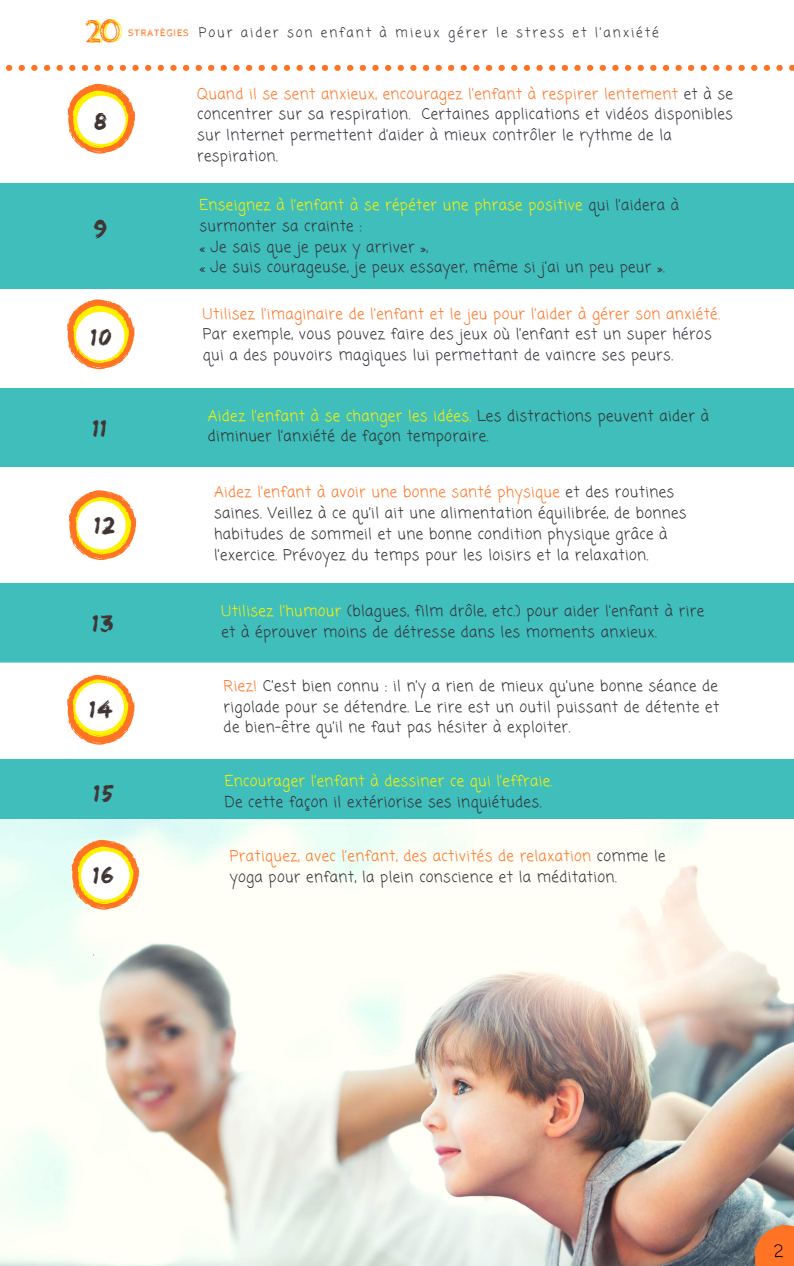
<style>
.page{position:relative;width:794px;height:1266px;background:#fff}
.page>*{position:absolute;margin:0;border:0;box-sizing:border-box;transform-origin:0 0}
.t1{font:33.15px "Cabin Sketch";color:#fff200}
.t2{font:24.9px "Edo";letter-spacing:.09em;color:#413534}
.t3{font:16.58px "Coming Soon";color:#000}
.t4{font:14.92px/20.9px "Coming Soon";letter-spacing:.03em;color:#34313a}
.t5{font:14.92px/20.9px "Coming Soon";letter-spacing:.03em;color:#303030}
.t6{font:14.92px "Coming Soon";letter-spacing:.03em;color:#ff7424}
.t7{font:14.92px "Coming Soon";letter-spacing:.03em;color:#fff200}
.t8{font:13.27px "Coming Soon";letter-spacing:.15em;color:#34313a}
.t9{font:11.62px "Coming Soon";color:#34313a}
.s1{font-family:"Cabin Sketch";font-size:9.98px;color:#ff6000}
.s2{color:#ff7424}
.s3{color:#fff200}
</style>
<div class="page">
<div style="left:0;top:0;width:793px;height:1266px;background:#3fbebc"></div>
<div style="left:0;top:0;width:793px;height:84px;background:#fff"></div>
<div style="left:0;top:467px;width:793px;height:116px;background:#fff"></div>
<div style="left:0;top:662px;width:793px;height:97px;background:#fff"></div>
<div style="left:0;top:289px;width:793px;height:98px;background:#fff"></div>
<div style="left:0;top:71px;width:793px;height:111px;background:#fff"></div>
<img style="left:0;top:819px;width:793px;height:447px">
<svg style="left:68px;top:84px;width:67px;height:70px"></svg>
<svg style="left:67px;top:299px;width:68px;height:70px"></svg>
<svg style="left:69px;top:490px;width:67px;height:70px"></svg>
<svg style="left:67px;top:675px;width:68px;height:70px"></svg>
<div style="left:31px;top:65px;width:7px;height:6px;background:#ff7424;border-radius:50%"></div>
<svg style="left:44px;top:65px;width:6px;height:6px"></svg>
<svg style="left:19px;top:65px;width:6px;height:6px"></svg>
<svg style="left:69px;top:65px;width:6px;height:6px"></svg>
<svg style="left:82px;top:65px;width:6px;height:6px"></svg>
<svg style="left:6px;top:65px;width:6px;height:6px"></svg>
<div style="left:56px;top:65px;width:7px;height:6px;background:#ff7424;border-radius:50%"></div>
<div style="left:157px;top:65px;width:7px;height:6px;background:#ff7424;border-radius:50%"></div>
<svg style="left:170px;top:65px;width:6px;height:6px"></svg>
<svg style="left:183px;top:65px;width:6px;height:6px"></svg>
<div style="left:195px;top:65px;width:7px;height:6px;background:#ff7424;border-radius:50%"></div>
<svg style="left:145px;top:65px;width:6px;height:6px"></svg>
<svg style="left:107px;top:65px;width:6px;height:6px"></svg>
<svg style="left:120px;top:65px;width:6px;height:6px"></svg>
<div style="left:94px;top:65px;width:7px;height:6px;background:#ff7424;border-radius:50%"></div>
<div style="left:132px;top:65px;width:7px;height:6px;background:#ff7424;border-radius:50%"></div>
<svg style="left:271px;top:65px;width:6px;height:6px"></svg>
<svg style="left:284px;top:65px;width:6px;height:6px"></svg>
<div style="left:258px;top:65px;width:7px;height:6px;background:#ff7424;border-radius:50%"></div>
<svg style="left:309px;top:65px;width:6px;height:6px"></svg>
<svg style="left:208px;top:65px;width:6px;height:6px"></svg>
<div style="left:321px;top:65px;width:7px;height:6px;background:#ff7424;border-radius:50%"></div>
<div style="left:220px;top:65px;width:7px;height:6px;background:#ff7424;border-radius:50%"></div>
<svg style="left:233px;top:65px;width:6px;height:6px"></svg>
<svg style="left:246px;top:65px;width:6px;height:6px"></svg>
<svg style="left:296px;top:65px;width:6px;height:6px"></svg>
<svg style="left:397px;top:65px;width:6px;height:6px"></svg>
<svg style="left:410px;top:65px;width:6px;height:6px"></svg>
<div style="left:422px;top:65px;width:7px;height:6px;background:#ff7424;border-radius:50%"></div>
<svg style="left:435px;top:65px;width:6px;height:6px"></svg>
<svg style="left:385px;top:65px;width:6px;height:6px"></svg>
<svg style="left:347px;top:65px;width:6px;height:6px"></svg>
<div style="left:359px;top:65px;width:7px;height:6px;background:#ff7424;border-radius:50%"></div>
<svg style="left:334px;top:65px;width:6px;height:6px"></svg>
<svg style="left:372px;top:65px;width:6px;height:6px"></svg>
<svg style="left:511px;top:65px;width:6px;height:6px"></svg>
<div style="left:523px;top:65px;width:7px;height:6px;background:#ff7424;border-radius:50%"></div>
<svg style="left:498px;top:65px;width:6px;height:6px"></svg>
<svg style="left:549px;top:65px;width:6px;height:6px"></svg>
<svg style="left:448px;top:65px;width:6px;height:6px"></svg>
<svg style="left:561px;top:65px;width:6px;height:6px"></svg>
<svg style="left:460px;top:65px;width:6px;height:6px"></svg>
<svg style="left:473px;top:65px;width:6px;height:6px"></svg>
<div style="left:485px;top:65px;width:7px;height:6px;background:#ff7424;border-radius:50%"></div>
<svg style="left:536px;top:65px;width:6px;height:6px"></svg>
<svg style="left:637px;top:65px;width:6px;height:6px"></svg>
<svg style="left:650px;top:65px;width:6px;height:6px"></svg>
<svg style="left:662px;top:65px;width:6px;height:6px"></svg>
<svg style="left:675px;top:65px;width:6px;height:6px"></svg>
<div style="left:624px;top:65px;width:7px;height:6px;background:#ff7424;border-radius:50%"></div>
<svg style="left:586px;top:65px;width:7px;height:6px"></svg>
<svg style="left:599px;top:65px;width:6px;height:6px"></svg>
<svg style="left:574px;top:65px;width:6px;height:6px"></svg>
<svg style="left:612px;top:65px;width:6px;height:6px"></svg>
<svg style="left:750px;top:65px;width:7px;height:6px"></svg>
<svg style="left:763px;top:65px;width:6px;height:6px"></svg>
<svg style="left:738px;top:65px;width:6px;height:6px"></svg>
<svg style="left:789px;top:65px;width:4px;height:6px"></svg>
<svg style="left:688px;top:65px;width:5px;height:6px"></svg>
<svg style="left:700px;top:65px;width:6px;height:6px"></svg>
<svg style="left:712px;top:65px;width:7px;height:6px"></svg>
<svg style="left:725px;top:65px;width:6px;height:6px"></svg>
<svg style="left:776px;top:65px;width:6px;height:6px"></svg>
<svg style="left:71px;top:840px;width:68px;height:69px;background:#fbdaa3"></svg>
<svg style="left:754px;top:1225px;width:39px;height:41px;background:#e97734"></svg>
<h1 class="t1" style="left:88px;top:13px;width:38px">20</h1>
<p class="t8" style="left:128px;top:23px;width:532px"><span class="s1">STRATÉGIES</span> Pour aider son enfant à mieux gérer le stress et l’anxiété</p>
<h2 class="t2" style="left:94px;top:107px;width:14px">8</h2>
<h2 class="t2" style="left:94px;top:213px;width:14px">9</h2>
<h2 class="t2" style="left:91px;top:323px;width:22px">10</h2>
<h2 class="t2" style="left:93px;top:413px;width:15px">11</h2>
<h2 class="t2" style="left:95px;top:511px;width:21px">12</h2>
<h2 class="t2" style="left:92px;top:608px;width:22px">13</h2>
<h2 class="t2" style="left:89px;top:694px;width:24px">14</h2>
<h2 class="t2" style="left:94px;top:778px;width:21px">15</h2>
<h2 class="t2" style="left:93px;top:861px;width:22px">16</h2>
<p class="t9" style="left:93px;top:942px;width:3px">.</p>
<p class="t4" style="left:197px;top:84px;width:537px"><span class="s2">Quand il se sent anxieux, encouragez l’enfant à respirer lentement</span> et à se concentrer sur sa respiration. Certaines applications et vidéos disponibles sur Internet permettent d’aider à mieux contrôler le rythme de la respiration.</p>
<p class="t4" style="left:199px;top:195px;width:481px"><span class="s3">Enseignez à l’enfant à se répéter une phrase positive</span> qui l’aidera à surmonter sa crainte :<br>« Je sais que je peux y arriver »,<br>« Je suis courageuse, je peux essayer, même si j’ai un peu peur ».</p>
<p class="t6" style="left:203px;top:303px;width:518px">Utilisez l’imaginaire de l’enfant et le jeu pour l’aider à gérer son anxiété.</p>
<p class="t4" style="left:203px;top:325px;width:510px">Par exemple, vous pouvez faire des jeux où l’enfant est un super héros qui a des pouvoirs magiques lui permettant de vaincre ses peurs.</p>
<p class="t5" style="left:208px;top:406px;width:502px"><span class="s3">Aidez l’enfant à se changer les idées.</span> Les distractions peuvent aider à diminuer l’anxiété de façon temporaire.</p>
<p class="t5" style="left:214px;top:482px;width:473px"><span class="s2">Aidez l’enfant à avoir une bonne santé physique</span> et des routines saines. Veillez à ce qu’il ait une alimentation équilibrée, de bonnes habitudes de sommeil et une bonne condition physique grâce à l’exercice. Prévoyez du temps pour les loisirs et la relaxation.</p>
<p class="t4" style="left:221px;top:602px;width:484px"><span class="s3">Utilisez l’humour</span> (blagues, film drôle, etc.) pour aider l’enfant à rire et à éprouver moins de détresse dans les moments anxieux.</p>
<p class="t5" style="left:223px;top:676px;width:497px;text-align:justify"><span class="s2">Riez!</span> C’est bien connu : il n’y a rien de mieux qu’une bonne séance de rigolade pour se détendre. Le rire est un outil puissant de détente et de bien-être qu’il ne faut pas hésiter à exploiter.</p>
<p class="t7" style="left:225px;top:771px;width:329px">Encourager l’enfant à dessiner ce qui l’effraie.</p>
<p class="t4" style="left:225px;top:793px;width:318px">De cette façon il extériorise ses inquiétudes.</p>
<p class="t4" style="left:230px;top:846px;width:437px"><span class="s2">Pratiquez, avec l’enfant, des activités de relaxation</span> comme le yoga pour enfant, la plein conscience et la méditation.</p>
<p class="t3" style="left:773px;top:1239px;width:11px">2</p>
</div>
